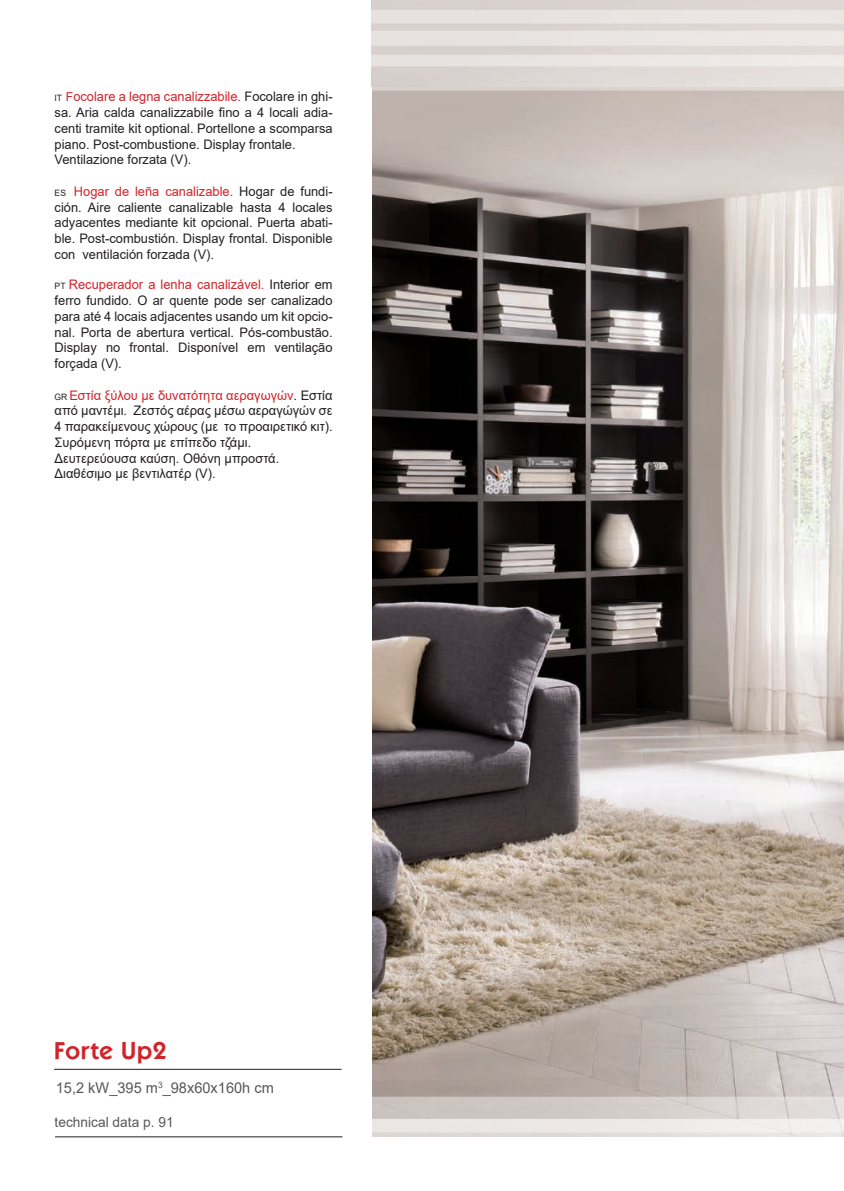
<style>
.page{position:relative;width:844px;height:1191px;background:#fff}
.page>*{position:absolute;margin:0;border:0;box-sizing:border-box;transform-origin:0 0}
.t1{font:600 24.5px "Kabel IT Cby BT";letter-spacing:.03em;color:#d1232a}
.t2{font:14.88px "Arial";color:#57585a}
.t3{font:14px "Arial";color:#57585a}
.t4{font:13.12px/15.8px "Arial";color:#231f20}
.s1{font-size:8.75px}
.s2{font-size:12.25px;color:#d1232a}
.s3{color:#d1232a}
</style>
<div class="page">
<img style="left:372px;top:91px;width:471px;height:1005px">
<svg style="left:371px;top:66px;width:472px;height:25px;background:#ddd7d4"></svg>
<svg style="left:371px;top:46px;width:472px;height:20px;background:#e4dedb"></svg>
<svg style="left:371px;top:24px;width:472px;height:22px;background:#e4dfdc"></svg>
<svg style="left:371px;top:0;width:472px;height:24px;background:#e2dcd9"></svg>
<hr style="left:54px;top:1068px;width:287px;height:1px;background:#231f20">
<svg style="left:55px;top:1132px;width:788px;height:6px"></svg>
<svg style="left:372px;top:1096px;width:471px;height:36px;background:#dcd7d4"></svg>
<hr style="left:55px;top:1136px;width:287px;height:1px;background:#231f20">
<p class="t4" style="left:55px;top:89px;width:279px"><span class="s1">IT</span> <span class="s2">F</span><span class="s3">ocolare a legna canalizzabile.</span> Focolare in ghi&shy;sa. Aria calda canalizzabile fino a 4 locali adia&shy;centi tramite kit optional. Portellone a scomparsa piano. Post-combustione. Display frontale.<br>Ventilazione forzata (V).</p>
<p class="t4" style="left:55px;top:183px;width:279px;text-align:justify"><span class="s1">ES</span> <span class="s3">Hogar de leña canalizable.</span> Hogar de fundi&shy;ción. Aire caliente canalizable hasta 4 locales adyacentes mediante kit opcional. Puerta abati&shy;ble. Post-combustión. Display frontal. Disponible con ventilación forzada (V).</p>
<p class="t4" style="left:55px;top:277px;width:279px;text-align:justify"><span class="s1">PT</span> <span class="s3">Recuperador a lenha canalizável.</span> Interior em ferro fundido. O ar quente pode ser canalizado para até 4 locais adjacentes usando um kit opcio&shy;nal. Porta de abertura vertical. Pós-combustão.<br>Display no frontal. Disponível em ventilação forçada (V).</p>
<p class="t4" style="left:55px;top:387px;width:279px"><span class="s1">GR</span> <span class="s3">Εστία ξύλου με δυνατότητα αεραγωγών</span>. Εστία από μαντέμι. Ζεστός αέρας μέσω αεραγώγών σε 4 παρακείμενους χώρους (με το προαιρετικό κιτ).<br>Συρόμενη πόρτα με επίπεδο τζάμι.<br>Δευτερεύουσα καύση. Οθόνη μπροστά.<br>Διαθέσιμο με βεντιλατέρ (V).</p>
<h1 class="t1" style="left:54px;top:1035px;width:114px">Forte Up2</h1>
<p class="t2" style="left:56px;top:1077px;width:219px">15,2 kW_395 m<sup>3</sup>_98x60x160h cm</p>
<p class="t3" style="left:55px;top:1112px;width:120px">technical data p. 91</p>
</div>
